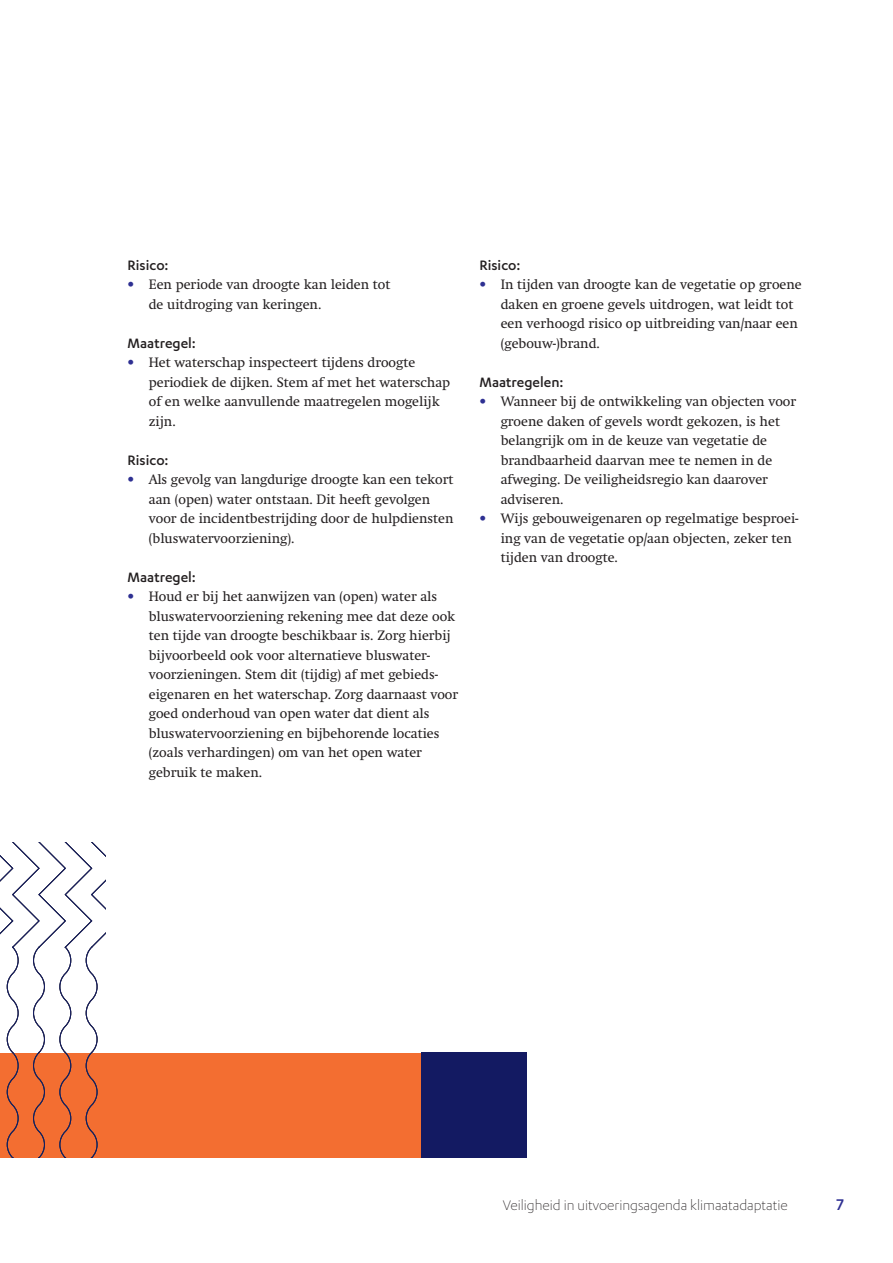
<style>
.page{position:relative;width:893px;height:1263px;background:#fff}
.page>*{position:absolute;margin:0;border:0;box-sizing:border-box;transform-origin:0 0}
.t1{font:500 18px "Karbon";color:#2e3092}
.t2{font:500 15.75px "Karbon";color:#231f20}
.t3{font:300 15.75px "Karbon";color:#231f20}
.t4{font:13.5px/19.5px "Swift Os F";color:#231f20}
.s1{color:#2e3092}
</style>
<div class="page">
<div style="left:0;top:737px;width:421px;height:421px;background:#f36e31"></div>
<div style="left:0;top:718px;width:457px;height:334px;background:#fff"></div>
<svg style="left:0;top:842px;width:105px;height:316px"></svg>
<div style="left:421px;top:1052px;width:105px;height:106px;background:#131a62"></div>
<p class="t2" style="left:128px;top:256px;width:42px">Risico:</p>
<p class="t4" style="left:149px;top:275px;width:243px;text-indent:-21px"><span class="s1">•</span> Een periode van droogte kan leiden tot de uitdroging van keringen.</p>
<p class="t2" style="left:128px;top:334px;width:70px">Maatregel:</p>
<p class="t4" style="left:149px;top:353px;width:303px;text-indent:-21px"><span class="s1">•</span> Het waterschap inspecteert tijdens droogte periodiek de dijken. Stem af met het waterschap of en welke aanvullende maatregelen mogelijk zijn.</p>
<p class="t2" style="left:128px;top:451px;width:42px">Risico:</p>
<p class="t4" style="left:149px;top:470px;width:306px;text-indent:-21px"><span class="s1">•</span> Als gevolg van langdurige droogte kan een tekort aan (open) water ontstaan. Dit heeft gevolgen voor de incidentbestrijding door de hulpdiensten (bluswatervoorziening).</p>
<p class="t2" style="left:128px;top:568px;width:70px">Maatregel:</p>
<p class="t4" style="left:149px;top:587px;width:311px;text-indent:-21px"><span class="s1">•</span> Houd er bij het aanwijzen van (open) water als bluswatervoorziening rekening mee dat deze ook ten tijde van droogte beschikbaar is. Zorg hierbij bijvoorbeeld ook voor alternatieve bluswater&shy;voorzieningen. Stem dit (tijdig) af met gebieds&shy;eigenaren en het waterschap. Zorg daarnaast voor goed onderhoud van open water dat dient als bluswatervoorziening en bijbehorende locaties (zoals verhardingen) om van het open water gebruik te maken.</p>
<p class="t2" style="left:479px;top:256px;width:42px">Risico:</p>
<p class="t4" style="left:501px;top:275px;width:302px;text-indent:-21px"><span class="s1">•</span> In tijden van droogte kan de vegetatie op groene daken en groene gevels uitdrogen, wat leidt tot een verhoogd risico op uitbreiding van/naar een (gebouw-)brand.</p>
<p class="t2" style="left:479px;top:373px;width:86px">Maatregelen:</p>
<p class="t4" style="left:501px;top:392px;width:297px;text-indent:-21px"><span class="s1">•</span> Wanneer bij de ontwikkeling van objecten voor groene daken of gevels wordt gekozen, is het belangrijk om in de keuze van vegetatie de brandbaarheid daarvan mee te nemen in de afweging. De veiligheidsregio kan daarover adviseren.</p>
<p class="t4" style="left:501px;top:509px;width:299px;text-indent:-21px"><span class="s1">•</span> Wijs gebouweigenaren op regelmatige besproei&shy;ing van de vegetatie op/aan objecten, zeker ten tijden van droogte.</p>
<p class="t3" style="left:503px;top:1197px;width:287px">Veiligheid in uitvoeringsagenda klimaatadaptatie</p>
<h1 class="t1" style="left:836px;top:1195px;width:9px">7</h1>
</div>
